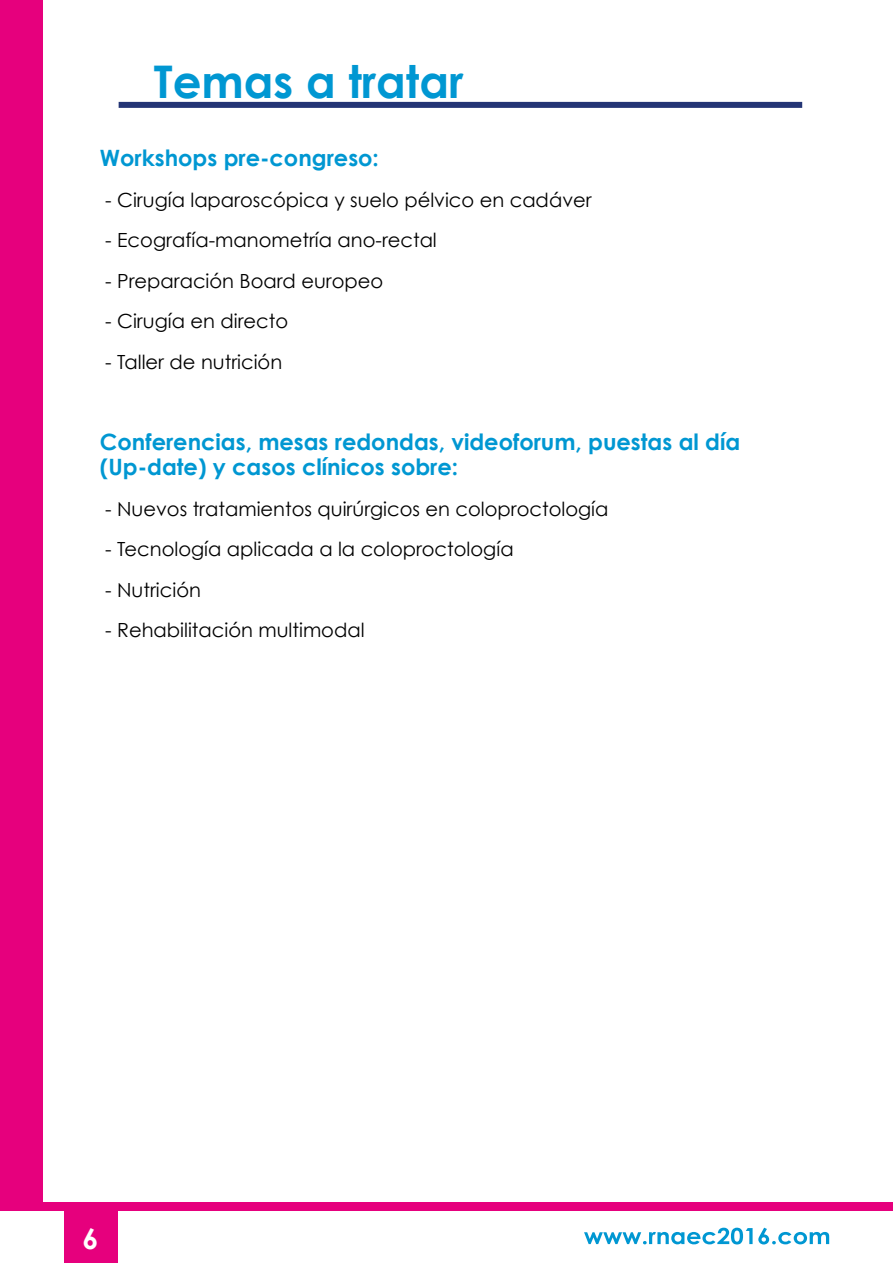
<style>
.page{position:relative;width:893px;height:1263px;background:#fff}
.page>*{position:absolute;margin:0;border:0;box-sizing:border-box;transform-origin:0 0}
.t1{font:700 45px "Century Gothic";color:#0097d2}
.t2{font:700 28.5px "Century Gothic";color:#fff}
.t3{font:700 22.5px/25.5px "Century Gothic";color:#0097d2}
.t4{font:19.5px "Century Gothic";color:#000}
</style>
<div class="page">
<div style="left:0;top:1202px;width:893px;height:9px;background:#e6007d"></div>
<div style="left:0;top:0;width:43px;height:1202px;background:#e6007d"></div>
<div style="left:64px;top:1206px;width:53px;height:57px;background:#e6007d"></div>
<svg style="left:584px;top:1228px;width:245px;height:16px"></svg>
<div style="left:119px;top:102px;width:683px;height:6px;background:#243575"></div>
<h1 class="t1" style="left:154px;top:53px;width:311px">Temas a tratar</h1>
<p class="t3" style="left:100px;top:145px;width:281px">Workshops pre-congreso:</p>
<p class="t4" style="left:105px;top:188px;width:488px">- Cirugía laparoscópica y suelo pélvico en cadáver</p>
<p class="t4" style="left:105px;top:228px;width:333px">- Ecografía-manometría ano-rectal</p>
<p class="t4" style="left:105px;top:269px;width:279px">- Preparación Board europeo</p>
<p class="t4" style="left:105px;top:309px;width:184px">- Cirugía en directo</p>
<p class="t4" style="left:105px;top:350px;width:178px">- Taller de nutrición</p>
<p class="t3" style="left:100px;top:428px;width:642px">Conferencias, mesas redondas, videoforum, puestas al día (Up-date) y casos clínicos sobre:</p>
<p class="t4" style="left:105px;top:497px;width:505px">- Nuevos tratamientos quirúrgicos en coloproctología</p>
<p class="t4" style="left:105px;top:537px;width:410px">- Tecnología aplicada a la coloproctología</p>
<p class="t4" style="left:105px;top:578px;width:97px">- Nutrición</p>
<p class="t4" style="left:105px;top:618px;width:261px">- Rehabilitación multimodal</p>
<h2 class="t2" style="left:83px;top:1221px;width:17px">6</h2>
</div>
